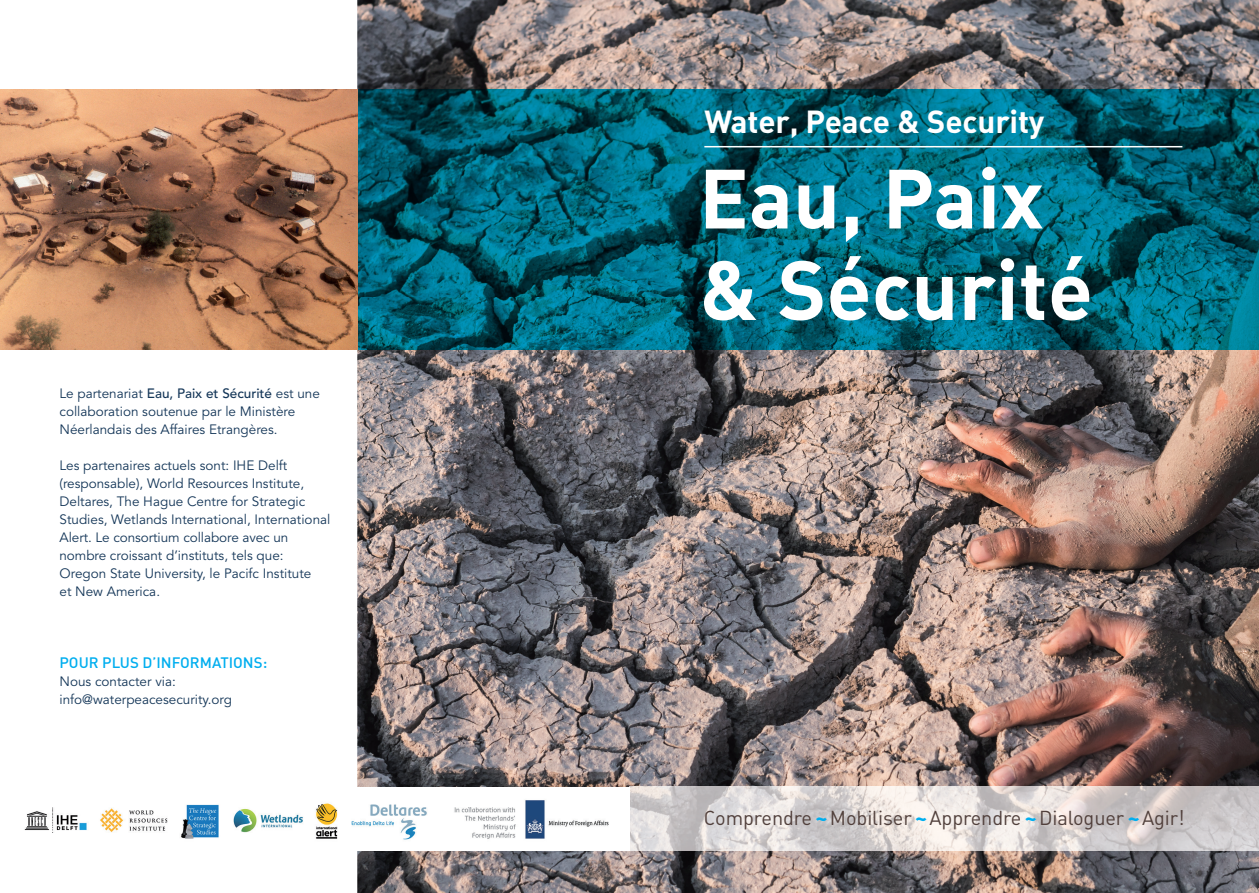
<style>
.page{position:relative;width:1259px;height:893px;background:#fff}
.page>*{position:absolute;margin:0;border:0;box-sizing:border-box;transform-origin:0 0}
.t1{font:82.5px/91.5px "DIN Bold Alternate";color:#fff}
.t2{font:31.5px "DIN Bold Alternate";letter-spacing:-.005em;color:#fff}
.t3{font:19.95px "DIN Regular Alternate";letter-spacing:-.005em;color:#51403c}
.t4{font:15px "DIN Medium Alternate";color:#00aeef}
.t5{font:13.5px/18px "Avenir";color:#143658}
.s1{font-weight:500}
.s2{font-family:"DIN Bold Alternate";color:#00aeef}
.s3{font-size:21px}
</style>
<div class="page">
<img style="left:357px;top:0;width:902px;height:893px">
<img style="left:0;top:89px;width:1259px;height:261px">
<img style="left:629px;top:787px;width:630px;height:63px">
<div style="left:0;top:787px;width:629px;height:63px;background:#fff"></div>
<img style="left:24px;top:800px;width:585px;height:40px">
<hr style="left:704px;top:146px;width:478px;height:1px;background:#fff">
<p class="t5" style="left:60px;top:385px;width:262px">Le partenariat <span class="s1">Eau, Paix et Sécurité</span> est une collaboration soutenue par le Ministère<br>Néerlandais des Affaires Etrangères.</p>
<p class="t5" style="left:60px;top:457px;width:272px">Les partenaires actuels sont: IHE Delft (responsable), World Resources Institute, Deltares, The Hague Centre for Strategic Studies, Wetlands International, International Alert. Le consortium collabore avec un nombre croissant d’instituts, tels que:<br>Oregon State University, le Pacifc Institute<br>et New America.</p>
<p class="t4" style="left:60px;top:653px;width:209px">POUR PLUS D’INFORMATIONS:</p>
<p class="t5" style="left:60px;top:673px;width:174px">Nous contacter via: info@waterpeacesecurity.org</p>
<h2 class="t2" style="left:704px;top:101px;width:342px">Water, Peace &amp; Security</h2>
<h1 class="t1" style="left:699px;top:149px;width:395px">Eau, Paix &amp; Sécurité</h1>
<h3 class="t3" style="left:703px;top:806px;width:483px">Comprendre <span class="s2">~</span> Mobiliser <span class="s2">~</span> Apprendre <span class="s2">~</span> Dialoguer <span class="s2">~</span> Agir<span class="s3">!</span></h3>
</div>
